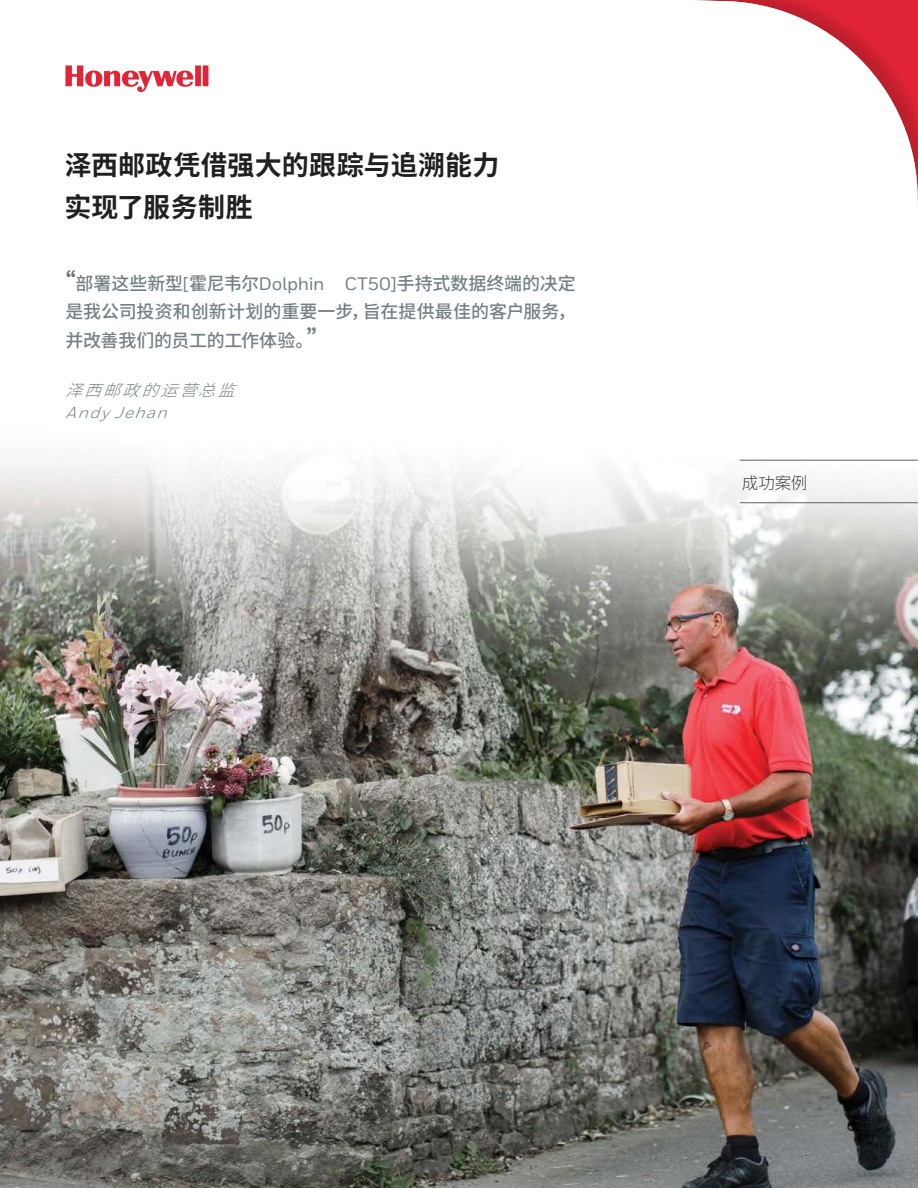
<style>
.page{position:relative;width:918px;height:1188px;background:#fff}
.page>*{position:absolute;margin:0;border:0;box-sizing:border-box;transform-origin:0 0}
.Datasheet__Title_1{font:700 27px "Source Han Sans CN";letter-spacing:.01em;color:#231f20}
.Body__9_14_pt{font:500 18px/28.5px "Source Han Sans CN";color:#748086;text-align:justify}
.Body__9_14_pt-2{font:300 16.5px "Source Han Sans CN";color:#3e3e3f}
.Body__9_14_pt-3{font:italic 300 15.75px "Source Han Sans CN";color:#748086;scale:1.06 1}
.Body__9_14_pt-4{font:italic 15.75px "Honeywell Sans";color:#748086;scale:1.06 1}
.s1{font-family:"Honeywell Sans";font-weight:700;font-size:27px;color:#687379}
.s2{font-family:"Honeywell Sans"}
.s3{font-family:"Honeywell Sans";font-weight:700;font-size:27px}
</style>
<div class="page">
<img style="left:0;top:462px;width:918px;height:726px">
<svg style="left:65px;top:65px;width:143px;height:27px"></svg>
<div style="left:333px;top:0;width:585px;height:586px;background:#231f20;opacity:.2"></div>
<hr style="left:740px;top:460px;width:178px;height:1px;background:#687379">
<hr style="left:740px;top:502px;width:178px;height:1px;background:#687379">
<p class="Datasheet__Title_1" style="left:65px;top:150px;width:436px">泽西邮政凭借强大的跟踪与追溯能力</p>
<p class="Datasheet__Title_1" style="left:64px;top:192px;width:190px">实现了服务制胜</p>
<p class="Body__9_14_pt" style="left:65px;top:269px;width:512px"><span class="s1">“</span>部署这些新型<span class="s2">[</span>霍尼韦尔<span class="s2">Dolphin CT50]</span>手持式数据终端的决定是我公司投资和创新计划的重要一步，旨在提供最佳的客户服务，并改善我们的员工的工作体验。<span class="s3">”</span></p>
<p class="Body__9_14_pt-3" style="left:65px;top:381px;width:176px">泽西邮政的运营总监</p>
<p class="Body__9_14_pt-4" style="left:65px;top:404px;width:103px">Andy Jehan</p>
<p class="Body__9_14_pt-2" style="left:742px;top:473px;width:67px">成功案例</p>
</div>
